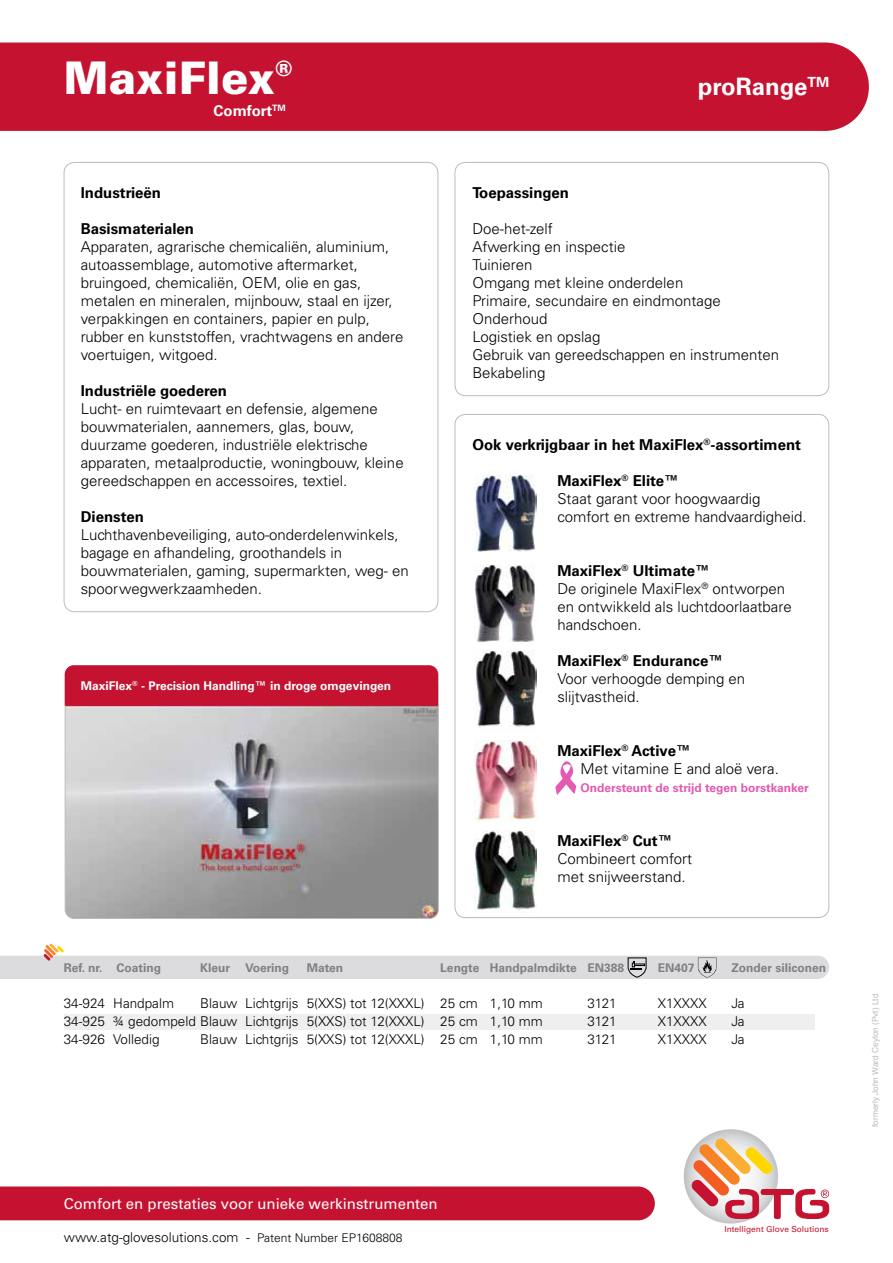
<style>
.page{position:relative;width:893px;height:1263px;background:#fff}
.page>*{position:absolute;margin:0;border:0;box-sizing:border-box;transform-origin:0 0}
.t1{font:900 45px "Univers";color:#fff}
.t2{font:700 24px "Univers";color:#fff}
.t3{font:300 15px/18px "Univers";color:#000}
.t4{font:700 15px "Univers";color:#000}
.t5{font:15px "Univers";color:#fff}
.t6{font:700 15px "Univers";color:#fff}
.t7{font:300 13.5px "Univers";color:#000}
.t8{font:700 12px "Univers";color:#807f83}
.t9{font:700 12px "Univers";color:#fff}
.t10{font:700 12px "Univers";color:#e25ab1}
.t11{font:8.4px "Univers";color:#c41230}
.t12{font:8.25px "Helvetica";color:#bcbbbe}
.s1{font-weight:700}
.s2{font-size:12px}
</style>
<div class="page">
<div style="left:0;top:42px;width:869px;height:89px;background:#c41230"></div>
<div style="left:0;top:1186px;width:655px;height:34px;background:#c41230"></div>
<svg style="left:684px;top:1129px;width:94px;height:94px"></svg>
<svg style="left:691px;top:1138px;width:138px;height:81px"></svg>
<img style="left:475px;top:565px;width:60px;height:77px">
<img style="left:475px;top:475px;width:62px;height:77px">
<img style="left:475px;top:650px;width:62px;height:77px">
<div style="left:64px;top:1014px;width:750px;height:16px;background:#efeff0"></div>
<svg style="left:0;top:943px;width:829px;height:36px"></svg>
<svg style="left:555px;top:761px;width:21px;height:34px"></svg>
<img style="left:475px;top:740px;width:62px;height:82px">
<img style="left:65px;top:705px;width:372px;height:213px">
<div style="left:65px;top:665px;width:373px;height:40px;background:#c41230"></div>
<div style="left:455px;top:162px;width:374px;height:234px;border:1px solid #bcbbbe;border-radius:11px"></div>
<img style="left:475px;top:831px;width:62px;height:79px">
<h1 class="t1" style="left:64px;top:50px;width:230px">MaxiFlex<sup>®</sup></h1>
<p class="t6" style="left:214px;top:101px;width:74px">Comfort<sup>TM</sup></p>
<p class="t4" style="left:81px;top:184px;width:82px">Industrieën</p>
<p class="t4" style="left:81px;top:220px;width:115px">Basismaterialen</p>
<p class="t3" style="left:81px;top:238px;width:324px">Apparaten, agrarische chemicaliën, aluminium, autoassemblage, automotive aftermarket, bruingoed, chemicaliën, OEM, olie en gas, metalen en mineralen, mijnbouw, staal en ijzer, verpakkingen en containers, papier en pulp, rubber en kunststoffen, vrachtwagens en andere voertuigen, witgoed.</p>
<p class="t4" style="left:81px;top:382px;width:148px">Industriële goederen</p>
<p class="t3" style="left:81px;top:400px;width:324px">Lucht- en ruimtevaart en defensie, algemene bouwmaterialen, aannemers, glas, bouw, duurzame goederen, industriële elektrische apparaten, metaalproductie, woningbouw, kleine gereedschappen en accessoires, textiel.</p>
<p class="t4" style="left:81px;top:508px;width:65px">Diensten</p>
<p class="t3" style="left:81px;top:526px;width:330px">Luchthavenbeveiliging, auto-onderdelenwinkels, bagage en afhandeling, groothandels in bouwmaterialen, gaming, supermarkten, weg- en spoorwegwerkzaamheden.</p>
<p class="t9" style="left:81px;top:679px;width:312px">MaxiFlex<sup>®</sup> - Precision Handling™ in droge omgevingen</p>
<h2 class="t2" style="left:698px;top:73px;width:133px">proRange<sup>TM</sup></h2>
<p class="t4" style="left:472px;top:184px;width:98px">Toepassingen</p>
<p class="t3" style="left:472px;top:220px;width:308px">Doe-het-zelf<br>Afwerking en inspectie<br>Tuinieren<br>Omgang met kleine onderdelen<br>Primaire, secundaire en eindmontage<br>Onderhoud<br>Logistiek en opslag<br>Gebruik van gereedschappen en instrumenten<br>Bekabeling</p>
<p class="t4" style="left:472px;top:436px;width:330px">Ook verkrijgbaar in het MaxiFlex<sup>®</sup>-assortiment</p>
<p class="t3" style="left:557px;top:472px;width:251px"><span class="s1">MaxiFlex</span><sup>®</sup> <span class="s1">Elite™<br></span>Staat garant voor hoogwaardig comfort en extreme handvaardigheid.</p>
<p class="t3" style="left:557px;top:562px;width:236px"><span class="s1">MaxiFlex</span><sup>®</sup> <span class="s1">Ultimate™<br></span>De originele MaxiFlex<sup>®</sup> ontworpen en ontwikkeld als luchtdoorlaatbare handschoen.</p>
<p class="t3" style="left:557px;top:652px;width:189px"><span class="s1">MaxiFlex</span><sup>®</sup> <span class="s1">Endurance™<br></span>Voor verhoogde demping en slijtvastheid.</p>
<p class="t3" style="left:580px;top:742px;width:200px;text-indent:-23px"><span class="s1">MaxiFlex</span><sup>®</sup> <span class="s1">Active™<br></span>Met vitamine E and aloë vera.</p>
<p class="t10" style="left:580px;top:781px;width:230px">Ondersteunt de strijd tegen borstkanker</p>
<p class="t3" style="left:557px;top:832px;width:136px"><span class="s1">MaxiFlex</span><sup>®</sup> <span class="s1">Cut™<br></span>Combineert comfort met snijweerstand.</p>
<p class="t8" style="left:64px;top:961px;width:99px">Ref. nr. Coating</p>
<p class="t8" style="left:200px;top:961px;width:90px">Kleur Voering</p>
<p class="t8" style="left:307px;top:961px;width:38px">Maten</p>
<p class="t8" style="left:440px;top:961px;width:185px">Lengte Handpalmdikte EN388</p>
<p class="t8" style="left:658px;top:961px;width:38px">EN407</p>
<p class="t8" style="left:731px;top:961px;width:96px">Zonder siliconen</p>
<p class="t7" style="left:64px;top:995px;width:112px">34-924 Handpalm</p>
<p class="t7" style="left:200px;top:995px;width:344px">Blauw Lichtgrijs 5(XXS) tot 12(XXXL) 25 cm 1,10 mm</p>
<p class="t7" style="left:587px;top:995px;width:31px">3121</p>
<p class="t7" style="left:658px;top:995px;width:50px">X1XXXX</p>
<p class="t7" style="left:731px;top:995px;width:15px">Ja</p>
<p class="t7" style="left:64px;top:1013px;width:481px">34-925 ¾ gedompeld Blauw Lichtgrijs 5(XXS) tot 12(XXXL) 25 cm 1,10 mm</p>
<p class="t7" style="left:587px;top:1013px;width:31px">3121</p>
<p class="t7" style="left:658px;top:1013px;width:50px">X1XXXX</p>
<p class="t7" style="left:731px;top:1013px;width:15px">Ja</p>
<p class="t7" style="left:64px;top:1031px;width:97px">34-926 Volledig</p>
<p class="t7" style="left:200px;top:1031px;width:344px">Blauw Lichtgrijs 5(XXS) tot 12(XXXL) 25 cm 1,10 mm</p>
<p class="t7" style="left:587px;top:1031px;width:31px">3121</p>
<p class="t7" style="left:658px;top:1031px;width:50px">X1XXXX</p>
<p class="t7" style="left:731px;top:1031px;width:15px">Ja</p>
<p class="t5" style="left:64px;top:1195px;width:375px">Comfort en prestaties voor unieke werkinstrumenten</p>
<p class="t7" style="left:64px;top:1229px;width:340px">www.atg-glovesolutions.com - <span class="s2">Patent Number EP1608808</span></p>
<p class="t11" style="left:724px;top:1224px;width:106px">Intelligent Glove Solutions</p>
<p class="t12" style="left:869px;top:1127px;width:135px;rotate:-90deg">formerly John Ward Ceylon (Pvt) Ltd</p>
</div>
